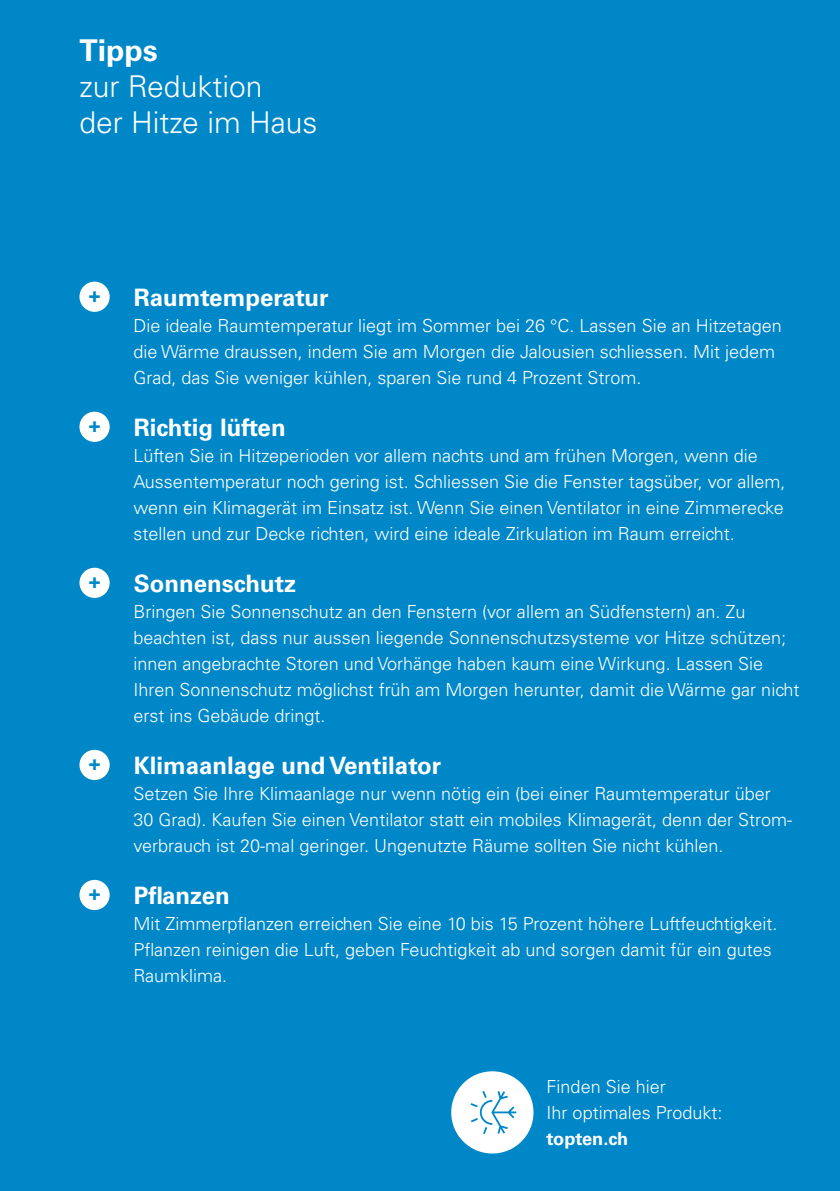
<style>
.page{position:relative;width:840px;height:1191px;background:#fff}
.page>*{position:absolute;margin:0;border:0;box-sizing:border-box;transform-origin:0 0}
.t1{font:300 30px/36px "Univers LT Std";color:#fff}
.t2{font:700 30px "Univers LT Std";color:#fff}
.t3{font:700 24px "Univers LT Std";color:#fff}
.t4{font:700 20px "Univers LT Std";color:#0087c7}
.t5{font:300 18px/26px "Univers LT Std";color:#fff}
.t6{font:700 18px "Univers LT Std";letter-spacing:-.01em;color:#fff}
</style>
<div class="page">
<div style="left:0;top:0;width:839px;height:1191px;background:#0087c7"></div>
<div style="left:79px;top:282px;width:31px;height:30px;background:#fff;border-radius:50%"></div>
<div style="left:79px;top:412px;width:31px;height:30px;background:#fff;border-radius:50%"></div>
<div style="left:79px;top:568px;width:31px;height:30px;background:#fff;border-radius:50%"></div>
<div style="left:79px;top:750px;width:31px;height:30px;background:#fff;border-radius:50%"></div>
<div style="left:79px;top:880px;width:31px;height:30px;background:#fff;border-radius:50%"></div>
<svg style="left:451px;top:1071px;width:82px;height:82px"></svg>
<h1 class="t2" style="left:79px;top:33px;width:80px">Tipps</h1>
<h1 class="t1" style="left:79px;top:69px;width:239px">zur Reduktion<br>der Hitze im Haus</h1>
<p class="t4" style="left:89px;top:283px;width:13px">+</p>
<h2 class="t3" style="left:134px;top:283px;width:196px">Raumtemperatur</h2>
<p class="t5" style="left:133px;top:313px;width:649px">Die ideale Raumtemperatur liegt im Sommer bei 26 °C. Lassen Sie an Hitzetagen die Wärme draussen, indem Sie am Morgen die Jalousien schliessen. Mit jedem<br>Grad, das Sie weniger kühlen, sparen Sie rund 4 Prozent Strom.</p>
<p class="t4" style="left:89px;top:413px;width:13px">+</p>
<h2 class="t3" style="left:134px;top:413px;width:153px">Richtig lüften</h2>
<p class="t5" style="left:133px;top:443px;width:653px">Lüften Sie in Hitzeperioden vor allem nachts und am frühen Morgen, wenn die Aussentemperatur noch gering ist. Schliessen Sie die Fenster tagsüber, vor allem, wenn ein Klimagerät im Einsatz ist. Wenn Sie einen Ventilator in eine Zimmerecke stellen und zur Decke richten, wird eine ideale Zirkulation im Raum erreicht.</p>
<p class="t4" style="left:89px;top:569px;width:13px">+</p>
<h2 class="t3" style="left:134px;top:569px;width:164px">Sonnenschutz</h2>
<p class="t5" style="left:133px;top:599px;width:667px">Bringen Sie Sonnenschutz an den Fenstern (vor allem an Südfenstern) an. Zu beachten ist, dass nur aussen liegende Sonnenschutzsysteme vor Hitze schützen; innen angebrachte Storen und Vorhänge haben kaum eine Wirkung. Lassen Sie Ihren Sonnenschutz möglichst früh am Morgen herunter, damit die Wärme gar nicht erst ins Gebäude dringt.</p>
<p class="t4" style="left:89px;top:751px;width:13px">+</p>
<h2 class="t3" style="left:134px;top:751px;width:309px">Klimaanlage und Ventilator</h2>
<p class="t5" style="left:133px;top:781px;width:660px">Setzen Sie Ihre Klimaanlage nur wenn nötig ein (bei einer Raumtemperatur über<br>30 Grad). Kaufen Sie einen Ventilator statt ein mobiles Klimagerät, denn der Strom&shy;verbrauch ist 20-mal geringer. Ungenutzte Räume sollten Sie nicht kühlen.</p>
<p class="t4" style="left:89px;top:881px;width:13px">+</p>
<h2 class="t3" style="left:134px;top:881px;width:97px">Pflanzen</h2>
<p class="t5" style="left:133px;top:911px;width:645px">Mit Zimmerpflanzen erreichen Sie eine 10 bis 15 Prozent höhere Luftfeuchtigkeit.<br>Pflanzen reinigen die Luft, geben Feuchtigkeit ab und sorgen damit für ein gutes<br>Raumklima.</p>
<p class="t5" style="left:546px;top:1073px;width:177px">Finden Sie hier<br>Ihr optimales Produkt:</p>
<p class="t6" style="left:546px;top:1127px;width:83px">topten.ch</p>
</div>
